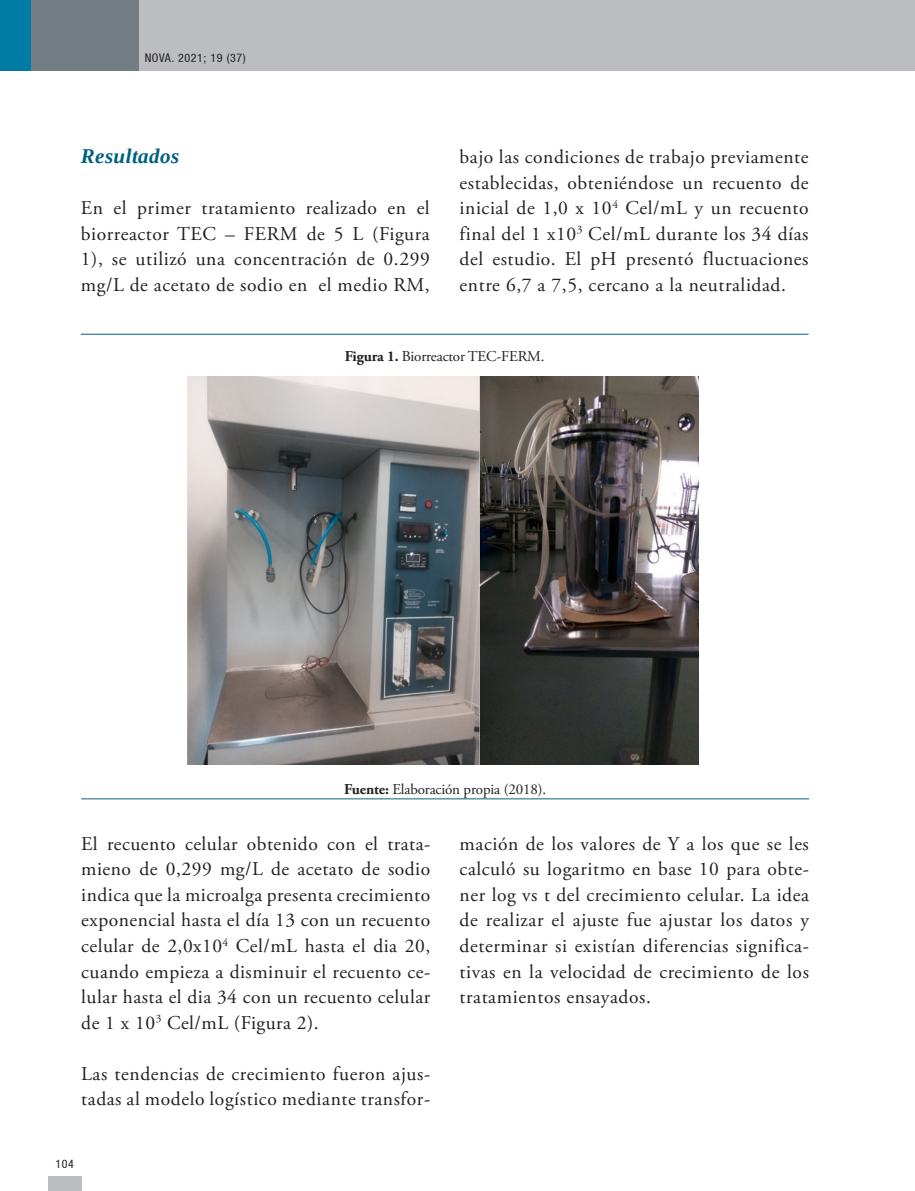
<style>
.page{position:relative;width:915px;height:1191px;background:#fff}
.page>*{position:absolute;margin:0;border:0;box-sizing:border-box;transform-origin:0 0}
.subtitulos_2do_nivel{font:italic 700 21px "Liberation Serif";letter-spacing:.02em;color:#005f80}
.parrafo_corrido{font:19.5px/25.5px "Adobe Garamond Pro";letter-spacing:.03em;color:#231f20;text-align:justify}
.t1{font:15px "Adobe Garamond Pro";letter-spacing:-.01em;color:#231f20}
.t2{font:condensed 12px "Helvetica 57";letter-spacing:.05em;color:#231f20}
.s1{font-weight:700}
</style>
<div class="page">
<div style="left:0;top:0;width:914px;height:71px;background:#bcbdc0"></div>
<div style="left:0;top:0;width:138px;height:71px;background:#717d83"></div>
<div style="left:0;top:0;width:31px;height:71px;background:#007ca4"></div>
<div style="left:48px;top:1175px;width:33px;height:16px;background:#bcbdc0"></div>
<img style="left:187px;top:376px;width:511px;height:388px">
<hr style="left:81px;top:798px;width:727px;height:1px;background:#005f80">
<hr style="left:81px;top:334px;width:727px;height:1px;background:#005f80">
<p class="t2" style="left:145px;top:51px;width:103px">NOVA. 2021; 19 (37)</p>
<p class="subtitulos_2do_nivel" style="left:81px;top:142px;width:100px">Resultados</p>
<p class="parrafo_corrido" style="left:81px;top:196px;width:350px">En el primer tratamiento realizado en el biorreactor TEC – FERM de 5 L (Figura 1), se utilizó una concentración de 0.299 mg/L de acetato de sodio en el medio RM,</p>
<p class="parrafo_corrido" style="left:459px;top:145px;width:350px">bajo las condiciones de trabajo previamente establecidas, obteniéndose un recuento de inicial de 1,0 x 10<sup>4</sup> Cel/mL y un recuento final del 1 x10<sup>3</sup> Cel/mL durante los 34 días del estudio. El pH presentó fluctuaciones entre 6,7 a 7,5, cercano a la neutralidad.</p>
<p class="t1" style="left:345px;top:347px;width:201px"><span class="s1">Figura 1.</span> Biorreactor TEC-FERM.</p>
<p class="t1" style="left:344px;top:780px;width:203px"><span class="s1">Fuente:</span> Elaboración propia (2018).</p>
<p class="parrafo_corrido" style="left:459px;top:831px;width:351px">mación de los valores de Y a los que se les calculó su logaritmo en base 10 para obte&shy;ner log vs t del crecimiento celular. La idea de realizar el ajuste fue ajustar los datos y determinar si existían diferencias significa&shy;tivas en la velocidad de crecimiento de los tratamientos ensayados.</p>
<p class="parrafo_corrido" style="left:81px;top:831px;width:350px">El recuento celular obtenido con el trata&shy;mieno de 0,299 mg/L de acetato de sodio indica que la microalga presenta crecimiento exponencial hasta el día 13 con un recuento celular de 2,0x10<sup>4</sup> Cel/mL hasta el dia 20, cuando empieza a disminuir el recuento ce&shy;lular hasta el dia 34 con un recuento celular de 1 x 10<sup>3</sup> Cel/mL (Figura 2).</p>
<p class="parrafo_corrido" style="left:81px;top:1061px;width:350px">Las tendencias de crecimiento fueron ajus&shy;tadas al modelo logístico mediante transfor-</p>
<p class="t2" style="left:55px;top:1156px;width:20px">104</p>
</div>
